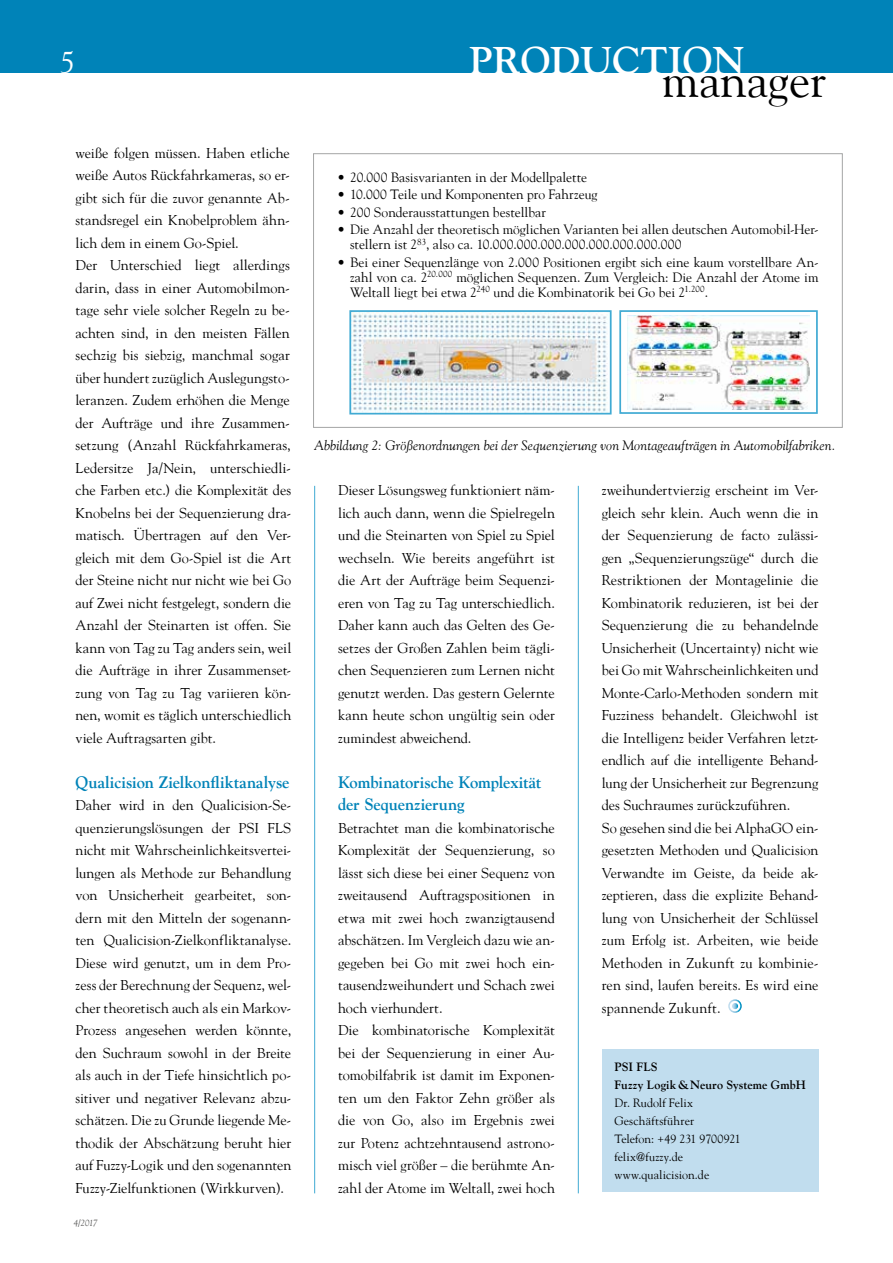
<style>
.page{position:relative;width:893px;height:1263px;background:#fff}
.page>*{position:absolute;margin:0;border:0;box-sizing:border-box;transform-origin:0 0}
.t1{font:47.7px "Goudy";color:#000}
.t2{font:700 38.4px "Goudy";color:#fff}
.t3{font:30px "Goudy";color:#fff}
.t4{font:700 16.5px/22.5px "Goudy";letter-spacing:-.01em;color:#0083b8}
.t5{font:14.25px/22.5px "Goudy";color:#000}
.t6{font:13.5px/15px "Goudy";letter-spacing:.005em;color:#000}
.t7{font:italic 13.5px "Goudy";letter-spacing:.01em;color:#000}
.t8{font:12px/18px "Goudy";letter-spacing:.005em;color:#000}
.t9{font:700 12px/18px "Goudy";letter-spacing:.005em;color:#000}
.t10{font:italic 9px "Goudy";color:#565655}
</style>
<div class="page">
<div style="left:0;top:0;width:893px;height:72px;background:#0083b8"></div>
<div style="left:313px;top:153px;width:530px;height:275px;border:1px solid #a4a5a5"></div>
<hr style="left:578px;top:486px;width:1px;height:707px;background:#40aad3">
<div style="left:602px;top:1049px;width:217px;height:143px;background:#c1ddee"></div>
<div style="left:728px;top:999px;width:14px;height:14px;border:2px solid #fff;border-radius:50%"></div>
<svg style="left:732px;top:1003px;width:6px;height:6px"></svg>
<hr style="left:314px;top:486px;width:1px;height:707px;background:#40aad3">
<img style="left:352px;top:313px;width:257px;height:98px">
<div style="left:349px;top:310px;width:263px;height:104px;border:2px solid #40aad3"></div>
<div style="left:619px;top:310px;width:199px;height:104px;border:2px solid #40aad3"></div>
<img style="left:628px;top:315px;width:181px;height:95px">
<h3 class="t3" style="left:60px;top:44px;width:16px">5</h3>
<p class="t5" style="left:75px;top:141px;width:217px">weiße folgen müssen. Haben etliche weiße Autos Rückfahrkameras, so er&shy;gibt sich für die zuvor genannte Ab&shy;standsregel ein Knobelproblem ähn&shy;lich dem in einem Go-Spiel.<br>Der Unterschied liegt allerdings darin, dass in einer Automobilmon&shy;tage sehr viele solcher Regeln zu be&shy;achten sind, in den meisten Fällen sechzig bis siebzig, manchmal sogar über hundert zuzüglich Auslegungsto&shy;leranzen. Zudem erhöhen die Menge der Aufträge und ihre Zusammen&shy;setzung (Anzahl Rückfahrkameras, Ledersitze Ja/Nein, unterschiedli&shy;che Farben etc.) die Komplexität des Knobelns bei der Sequenzierung dra&shy;matisch. Übertragen auf den Ver&shy;gleich mit dem Go-Spiel ist die Art der Steine nicht nur nicht wie bei Go auf Zwei nicht festgelegt, sondern die Anzahl der Steinarten ist offen. Sie kann von Tag zu Tag anders sein, weil die Aufträge in ihrer Zusammenset&shy;zung von Tag zu Tag variieren kön&shy;nen, womit es täglich unterschiedlich viele Auftragsarten gibt.</p>
<p class="t4" style="left:75px;top:770px;width:216px">Qualicision Zielkonfliktanalyse</p>
<p class="t5" style="left:75px;top:794px;width:217px;text-align:justify">Daher wird in den Qualicision-Se&shy;quenzierungslösungen der PSI FLS nicht mit Wahrscheinlichkeitsvertei&shy;lungen als Methode zur Behandlung von Unsicherheit gearbeitet, son&shy;dern mit den Mitteln der sogenann&shy;ten Qualicision-Zielkonfliktanalyse.<br>Diese wird genutzt, um in dem Pro&shy;zess der Berechnung der Sequenz, wel&shy;cher theoretisch auch als ein Markov-Prozess angesehen werden könnte, den Suchraum sowohl in der Breite als auch in der Tiefe hinsichtlich po&shy;sitiver und negativer Relevanz abzu&shy;schätzen. Die zu Grunde liegende Me&shy;thodik der Abschätzung beruht hier auf Fuzzy-Logik und den sogenannten Fuzzy-Zielfunktionen (Wirkkurven).</p>
<p class="t10" style="left:74px;top:1218px;width:25px">4/2017</p>
<h2 class="t2" style="left:469px;top:37px;width:277px">production</h2>
<h1 class="t1" style="left:662px;top:51px;width:166px">manager</h1>
<p class="t6" style="left:337px;top:169px;width:251px">• 20.000 Basisvarianten in der Modellpalette</p>
<p class="t6" style="left:337px;top:187px;width:262px">• 10.000 Teile und Komponenten pro Fahrzeug</p>
<p class="t6" style="left:337px;top:204px;width:210px">• 200 Sonderausstattungen bestellbar</p>
<p class="t6" style="left:350px;top:222px;width:470px;text-indent:-13px">• Die Anzahl der theoretisch möglichen Varianten bei allen deutschen Automobil-Her&shy;stellern ist 2<sup>83</sup>, also ca. 10.000.000.000.000.000.000.000.000</p>
<p class="t6" style="left:350px;top:254px;width:470px;text-align:justify;text-indent:-13px">• Bei einer Sequenzlänge von 2.000 Positionen ergibt sich eine kaum vorstellbare An&shy;zahl von ca. 2<sup>20.000</sup> möglichen Sequenzen. Zum Vergleich: Die Anzahl der Atome im Weltall liegt bei etwa 2<sup>240</sup> und die Kombinatorik bei Go bei 2<sup>1.200</sup>.</p>
<p class="t7" style="left:314px;top:437px;width:523px">Abbildung 2: Größenordnungen bei der Sequenzierung von Montageaufträgen in Automobilfabriken.</p>
<p class="t5" style="left:338px;top:479px;width:218px;text-align:justify">Dieser Lösungsweg funktioniert näm&shy;lich auch dann, wenn die Spielregeln und die Steinarten von Spiel zu Spiel wechseln. Wie bereits angeführt ist die Art der Aufträge beim Sequenzi&shy;eren von Tag zu Tag unterschiedlich.<br>Daher kann auch das Gelten des Ge&shy;setzes der Großen Zahlen beim tägli&shy;chen Sequenzieren zum Lernen nicht genutzt werden. Das gestern Gelernte kann heute schon ungültig sein oder zumindest abweichend.</p>
<p class="t4" style="left:338px;top:770px;width:205px">Kombinatorische Komplexität der Sequenzierung</p>
<p class="t5" style="left:338px;top:816px;width:218px">Betrachtet man die kombinatorische Komplexität der Sequenzierung, so lässt sich diese bei einer Sequenz von zweitausend Auftragspositionen in etwa mit zwei hoch zwanzigtausend abschätzen. Im Vergleich dazu wie an&shy;gegeben bei Go mit zwei hoch ein&shy;tausendzweihundert und Schach zwei hoch vierhundert.<br>Die kombinatorische Komplexität bei der Sequenzierung in einer Au&shy;tomobilfabrik ist damit im Exponen&shy;ten um den Faktor Zehn größer als die von Go, also im Ergebnis zwei zur Potenz achtzehntausend astrono&shy;misch viel größer – die berühmte An&shy;zahl der Atome im Weltall, zwei hoch</p>
<p class="t5" style="left:602px;top:479px;width:218px">zweihundertvierzig erscheint im Ver&shy;gleich sehr klein. Auch wenn die in der Sequenzierung de facto zulässi&shy;gen „Sequenzierungszüge“ durch die Restriktionen der Montagelinie die Kombinatorik reduzieren, ist bei der Sequenzierung die zu behandelnde Unsicherheit (Uncertainty) nicht wie bei Go mit Wahrscheinlichkeiten und Monte-Carlo-Methoden sondern mit Fuzziness behandelt. Gleichwohl ist die Intelligenz beider Verfahren letzt&shy;endlich auf die intelligente Behand&shy;lung der Unsicherheit zur Begrenzung des Suchraumes zurückzuführen.<br>So gesehen sind die bei AlphaGO ein&shy;gesetzten Methoden und Qualicision Verwandte im Geiste, da beide ak&shy;zeptieren, dass die explizite Behand&shy;lung von Unsicherheit der Schlüssel zum Erfolg ist. Arbeiten, wie beide Methoden in Zukunft zu kombinie&shy;ren sind, laufen bereits. Es wird eine spannende Zukunft.</p>
<p class="t9" style="left:614px;top:1058px;width:193px">PSI FLS<br>Fuzzy Logik&amp; Neuro Systeme GmbH</p>
<p class="t8" style="left:614px;top:1093px;width:128px">Dr. Rudolf Felix<br>Geschäftsführer<br>Telefon: +49 231 9700921 felix@fuzzy.de www.qualicision.de</p>
</div>
